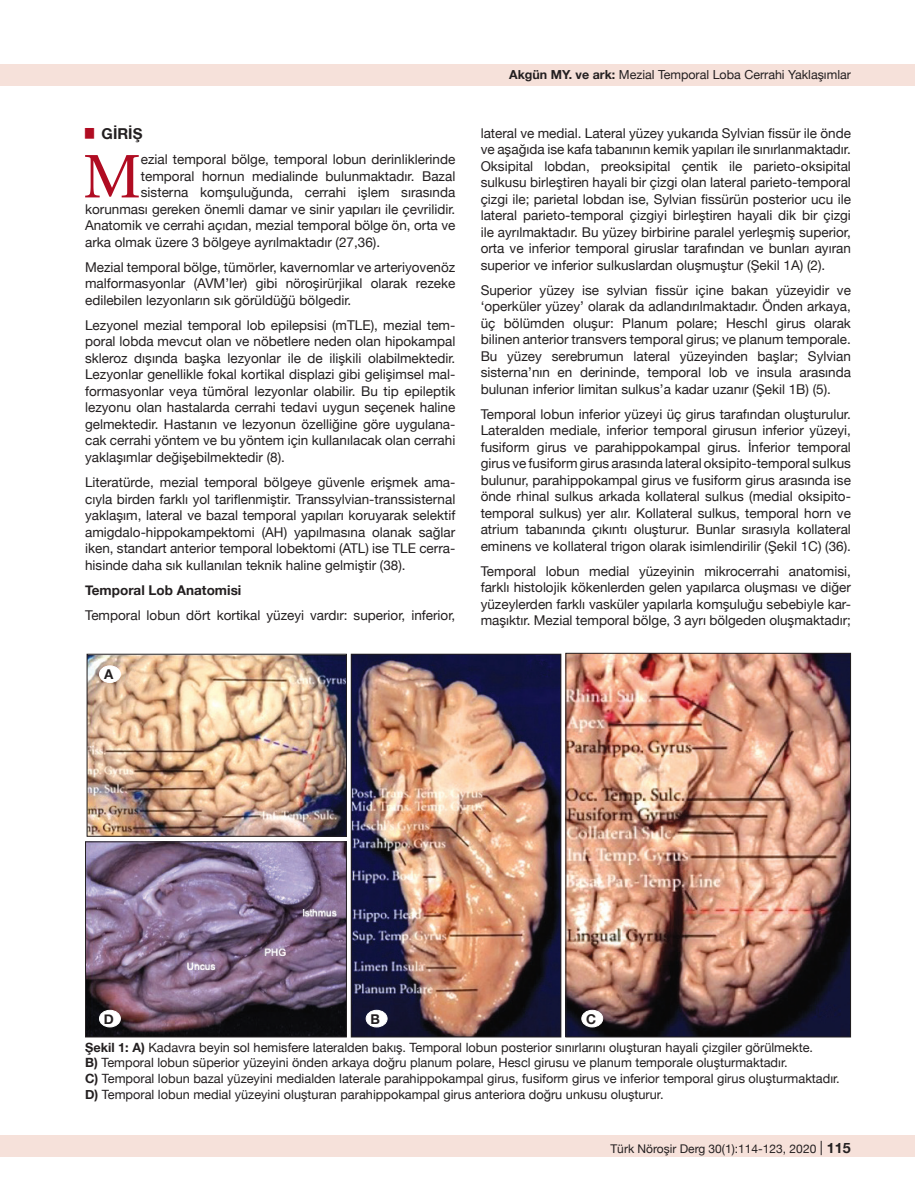
<style>
.page{position:relative;width:915px;height:1191px;background:#fff}
.page>*{position:absolute;margin:0;border:0;box-sizing:border-box;transform-origin:0 0}
.t1{font:61.2px "Utopia";color:#b00c22}
.t2{font:700 15px "Helvetica Neue";color:#231f20}
.t3{font:13.5px/16.5px "Helvetica Neue";color:#231f20;text-align:justify}
.t4{font:700 13.5px "Helvetica Neue";color:#231f20}
.t5{font:12.75px/15.8px "Helvetica Neue";color:#231f20}
.t6{font:12.45px "Helvetica Neue";color:#231f20}
.t7{font:12px "Helvetica Neue";color:#231f20}
.s1{font-weight:700}
.s2{font-size:14.25px}
.s3{font-weight:700;font-size:14.25px}
</style>
<div class="page">
<div style="left:0;top:1135px;width:914px;height:22px;background:#f6e1da"></div>
<div style="left:0;top:64px;width:914px;height:21px;background:#f6e1da"></div>
<img style="left:89px;top:656px;width:255px;height:178px">
<div style="left:87px;top:654px;width:259px;height:182px;border:1px solid #231f20"></div>
<img style="left:87px;top:843px;width:257px;height:192px">
<div style="left:85px;top:841px;width:261px;height:196px;border:1px solid #231f20"></div>
<img style="left:567px;top:655px;width:281px;height:380px">
<div style="left:565px;top:653px;width:285px;height:384px;border:1px solid #231f20"></div>
<img style="left:353px;top:656px;width:206px;height:379px">
<div style="left:351px;top:654px;width:210px;height:383px;border:1px solid #231f20"></div>
<div style="left:99px;top:666px;width:21px;height:16px;background:#fff;border-radius:50%"></div>
<div style="left:99px;top:665px;width:21px;height:17px;border:1px solid #fff;border-radius:50%"></div>
<div style="left:366px;top:1010px;width:21px;height:17px;background:#fff;border-radius:50%"></div>
<div style="left:366px;top:1010px;width:21px;height:17px;border:1px solid #fff;border-radius:50%"></div>
<div style="left:581px;top:1010px;width:21px;height:17px;background:#fff;border-radius:50%"></div>
<div style="left:581px;top:1010px;width:21px;height:17px;border:1px solid #fff;border-radius:50%"></div>
<div style="left:99px;top:1010px;width:21px;height:17px;background:#fff;border-radius:50%"></div>
<div style="left:99px;top:1010px;width:21px;height:17px;border:1px solid #fff;border-radius:50%"></div>
<p class="t2" style="left:85px;top:122px;width:59px"><sup>█</sup> GIRIŞ</p>
<h1 class="t1" style="left:83px;top:141px;width:59px">M</h1>
<p class="t3" style="left:141px;top:152px;width:316px">ezial temporal bölge, temporal lobun derinliklerinde</p>
<p class="t3" style="left:141px;top:169px;width:316px">temporal hornun medialinde bulunmaktadır. Bazal</p>
<p class="t3" style="left:141px;top:185px;width:316px">sisterna komşuluğunda, cerrahi işlem sırasında</p>
<p class="t3" style="left:85px;top:202px;width:371px">korunması gereken önemli damar ve sinir yapıları ile çevrilidir.</p>
<p class="t3" style="left:85px;top:218px;width:371px">Anatomik ve cerrahi açıdan, mezial temporal bölge ön, orta ve</p>
<p class="t3" style="left:85px;top:235px;width:296px">arka olmak üzere 3 bölgeye ayrılmaktadır (27,36).</p>
<p class="t3" style="left:85px;top:260px;width:371px">Mezial temporal bölge, tümörler, kavernomlar ve arteriyovenöz malformasyonlar (AVM’ler) gibi nöroşirürjikal olarak rezeke edilebilen lezyonların sık görüldüğü bölgedir.</p>
<p class="t3" style="left:85px;top:318px;width:371px">Lezyonel mezial temporal lob epilepsisi (mTLE), mezial tem&shy;poral lobda mevcut olan ve nöbetlere neden olan hipokampal skleroz dışında başka lezyonlar ile de ilişkili olabilmektedir.<br>Lezyonlar genellikle fokal kortikal displazi gibi gelişimsel mal&shy;formasyonlar veya tümöral lezyonlar olabilir. Bu tip epileptik lezyonu olan hastalarda cerrahi tedavi uygun seçenek haline gelmektedir. Hastanın ve lezyonun özelliğine göre uygulana&shy;cak cerrahi yöntem ve bu yöntem için kullanılacak olan cerrahi yaklaşımlar değişebilmektedir (8).</p>
<p class="t3" style="left:85px;top:475px;width:371px">Literatürde, mezial temporal bölgeye güvenle erişmek ama&shy;cıyla birden farklı yol tariflenmiştir. Transsylvian-transsisternal yaklaşım, lateral ve bazal temporal yapıları koruyarak selektif amigdalo-hippokampektomi (AH) yapılmasına olanak sağlar iken, standart anterior temporal lobektomi (ATL) ise TLE cerra&shy;hisinde daha sık kullanılan teknik haline gelmiştir (38).</p>
<p class="t4" style="left:85px;top:579px;width:158px">Temporal Lob Anatomisi</p>
<p class="t3" style="left:85px;top:607px;width:371px">Temporal lobun dört kortikal yüzeyi vardır: superior, inferior,</p>
<p class="t4" style="left:104px;top:664px;width:11px">A</p>
<p class="t6" style="left:509px;top:66px;width:343px"><span class="s1">Akgün MY. ve ark:</span> Mezial Temporal Loba Cerrahi Yaklaşımlar</p>
<p class="t3" style="left:480px;top:125px;width:371px">lateral ve medial. Lateral yüzey yukarıda Sylvian fissür ile önde ve aşağıda ise kafa tabanının kemik yapıları ile sınırlanmaktadır.<br>Oksipital lobdan, preoksipital çentik ile parieto-oksipital sulkusu birleştiren hayali bir çizgi olan lateral parieto-temporal çizgi ile; parietal lobdan ise, Sylvian fissürün posterior ucu ile lateral parieto-temporal çizgiyi birleştiren hayali dik bir çizgi ile ayrılmaktadır. Bu yüzey birbirine paralel yerleşmiş superior, orta ve inferior temporal giruslar tarafından ve bunları ayıran superior ve inferior sulkuslardan oluşmuştur (Şekil 1A) (2).</p>
<p class="t3" style="left:480px;top:282px;width:371px">Superior yüzey ise sylvian fissür içine bakan yüzeyidir ve ‘operküler yüzey’ olarak da adlandırılmaktadır. Önden arkaya, üç bölümden oluşur: Planum polare; Heschl girus olarak bilinen anterior transvers temporal girus; ve planum temporale.<br>Bu yüzey serebrumun lateral yüzeyinden başlar; Sylvian sisterna’nın en derininde, temporal lob ve insula arasında bulunan inferior limitan sulkus’a kadar uzanır (Şekil 1B) (5).</p>
<p class="t3" style="left:480px;top:406px;width:371px">Temporal lobun inferior yüzeyi üç girus tarafından oluşturulur.<br>Lateralden mediale, inferior temporal girusun inferior yüzeyi, fusiform girus ve parahippokampal girus. İnferior temporal girus ve fusiform girus arasında lateral oksipito-temporal sulkus bulunur, parahippokampal girus ve fusiform girus arasında ise önde rhinal sulkus arkada kollateral sulkus (medial oksipito&shy;temporal sulkus) yer alır. Kollateral sulkus, temporal horn ve atrium tabanında çıkıntı oluşturur. Bunlar sırasıyla kollateral eminens ve kollateral trigon olarak isimlendirilir (Şekil 1C) (36).</p>
<p class="t3" style="left:480px;top:563px;width:371px">Temporal lobun medial yüzeyinin mikrocerrahi anatomisi, farklı histolojik kökenlerden gelen yapılarca oluşması ve diğer yüzeylerden farklı vasküler yapılarla komşuluğu sebebiyle kar&shy;maşıktır. Mezial temporal bölge, 3 ayrı bölgeden oluşmaktadır;</p>
<p class="t4" style="left:104px;top:1008px;width:12px">D</p>
<p class="t4" style="left:370px;top:1008px;width:11px">B</p>
<p class="t4" style="left:585px;top:1008px;width:12px">C</p>
<p class="t5" style="left:85px;top:1040px;width:756px"><span class="s1">Şekil 1: A)</span> Kadavra beyin sol hemisfere lateralden bakış. Temporal lobun posterior sınırlarını oluşturan hayali çizgiler görülmekte.<br><span class="s1">B)</span> Temporal lobun süperior yüzeyini önden arkaya doğru planum polare, Hescl girusu ve planum temporale oluşturmaktadır.<br><span class="s1">C)</span> Temporal lobun bazal yüzeyini medialden laterale parahippokampal girus, fusiform girus ve inferior temporal girus oluşturmaktadır.<br><span class="s1">D)</span> Temporal lobun medial yüzeyini oluşturan parahippokampal girus anteriora doğru unkusu oluşturur.</p>
<p class="t7" style="left:610px;top:1140px;width:263px">Türk Nöroşir Derg 30(1):114-123, 2020 <span class="s2">|</span> <span class="s3">115115</span></p>
</div>
